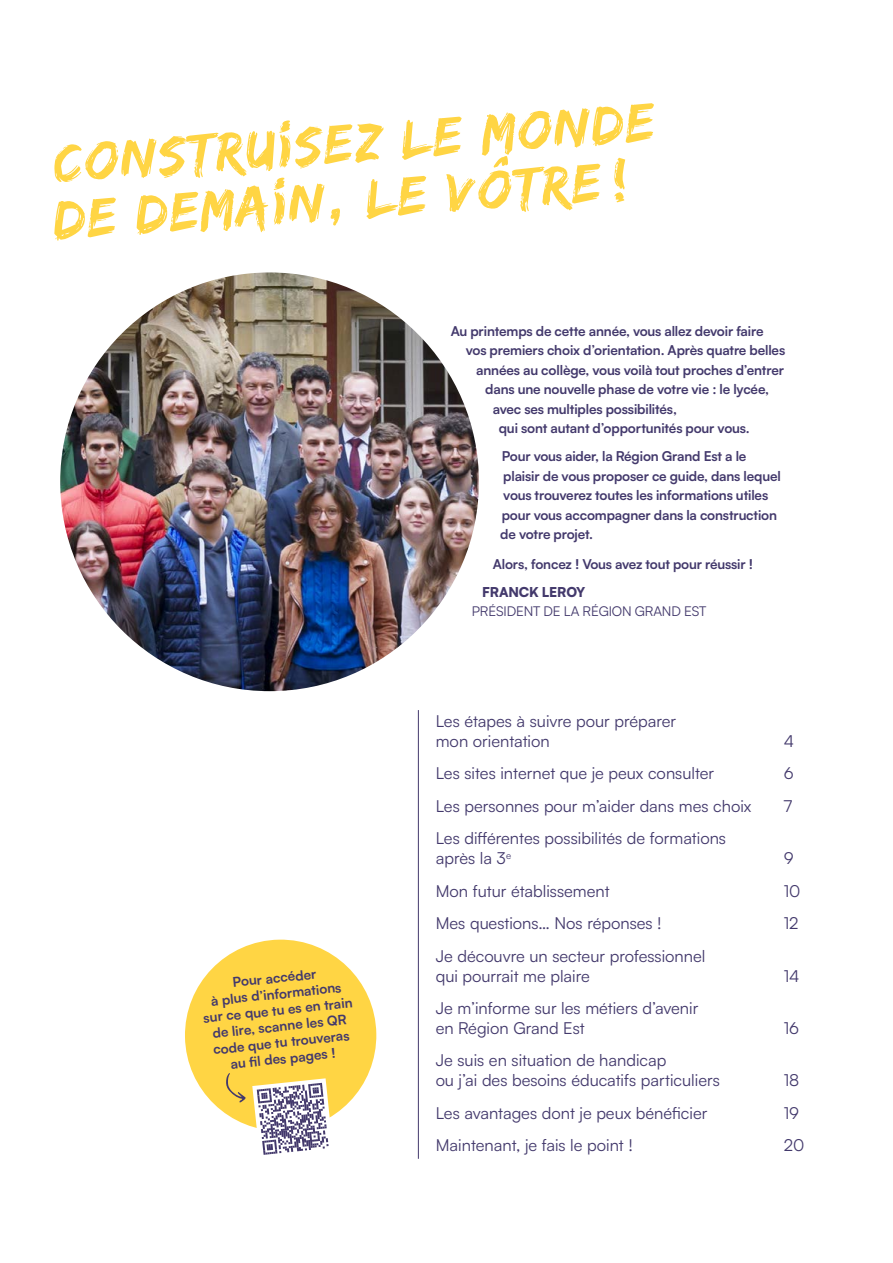
<style>
.page{position:relative;width:893px;height:1263px;background:#fff}
.page>*{position:absolute;margin:0;border:0;box-sizing:border-box;transform-origin:0 0}
.t1{font:56.55px/56.6px "Edo SZ";color:#ffd544}
.t2{font:16.5px/19.8px "Satoshi";color:#43396c}
.t3{font:700 13.5px/16.2px "Satoshi";letter-spacing:-.01em;color:#43396c}
.t4{font:13.5px "Satoshi";letter-spacing:-.01em;color:#43396c}
.t5{font:900 13.5px "Satoshi";letter-spacing:-.01em;color:#43396c}
</style>
<div class="page">
<img style="left:52px;top:264px;width:435px;height:435px;border-radius:217px">
<div style="left:44px;top:257px;width:451px;height:450px;border:16px solid #fff;border-radius:50%"></div>
<svg style="left:185px;top:939px;width:192px;height:216px"></svg>
<hr style="left:418px;top:710px;width:1px;height:449px;background:#43396c">
<h1 class="t1" style="left:47px;top:134px;width:607px;rotate:-4deg">Constru¡sez le monde de dema¡n, le vôtre !</h1>
<p class="t3" style="left:451px;top:322px;width:314px">Au printemps de cette année, vous allez devoir faire</p>
<p class="t3" style="left:466px;top:341px;width:321px">vos premiers choix d’orientation. Après quatre belles</p>
<p class="t3" style="left:476px;top:361px;width:309px">années au collège, vous voilà tout proches d’entrer</p>
<p class="t3" style="left:485px;top:380px;width:285px">dans une nouvelle phase de votre vie : le lycée,</p>
<p class="t3" style="left:493px;top:400px;width:186px">avec ses multiples possibilités,</p>
<p class="t3" style="left:499px;top:419px;width:252px">qui sont autant d’opportunités pour vous.</p>
<p class="t3" style="left:500px;top:446px;width:282px;line-height:19.5px">Pour vous aider, la Région Grand Est a le plaisir de vous proposer ce guide, dans lequel vous trouverez toutes les informations utiles pour vous accompagner dans la construction de votre projet.</p>
<p class="t3" style="left:493px;top:555px;width:262px">Alors, foncez ! Vous avez tout pour réussir !</p>
<p class="t5" style="left:482px;top:582px;width:105px">FRANCK LEROY</p>
<p class="t4" style="left:472px;top:602px;width:236px">PRÉSIDENT DE LA RÉGION GRAND EST</p>
<p class="t2" style="left:436px;top:710px;width:242px">Les étapes à suivre pour préparer mon orientation</p>
<p class="t2" style="left:784px;top:730px;width:12px">4</p>
<p class="t3" style="left:199px;top:977px;width:151px;text-align:center;rotate:-6deg">Pour accéder<br>à plus d’informations sur ce que tu es en train de lire, scanne les QR code que tu trouveras au fi l des pages !</p>
<p class="t2" style="left:436px;top:762px;width:280px">Les sites internet que je peux consulter</p>
<p class="t2" style="left:784px;top:762px;width:11px">6</p>
<p class="t2" style="left:436px;top:795px;width:317px">Les personnes pour m’aider dans mes choix</p>
<p class="t2" style="left:784px;top:795px;width:10px">7</p>
<p class="t2" style="left:436px;top:828px;width:292px">Les différentes possibilités de formations après la 3<sup>e</sup></p>
<p class="t2" style="left:784px;top:847px;width:11px">9</p>
<p class="t2" style="left:436px;top:880px;width:176px">Mon futur établissement</p>
<p class="t2" style="left:784px;top:880px;width:18px">10</p>
<p class="t2" style="left:436px;top:913px;width:227px">Mes questions… Nos réponses !</p>
<p class="t2" style="left:784px;top:913px;width:16px">12</p>
<p class="t2" style="left:436px;top:945px;width:271px">Je découvre un secteur professionnel qui pourrait me plaire</p>
<p class="t2" style="left:784px;top:965px;width:17px">14</p>
<p class="t2" style="left:436px;top:997px;width:264px">Je m’informe sur les métiers d’avenir en Région Grand Est</p>
<p class="t2" style="left:436px;top:1050px;width:286px">Je suis en situation de handicap<br>ou j’ai des besoins éducatifs particuliers</p>
<p class="t2" style="left:784px;top:1017px;width:17px">16</p>
<p class="t2" style="left:784px;top:1070px;width:17px">18</p>
<p class="t2" style="left:436px;top:1102px;width:273px">Les avantages dont je peux bénéficier</p>
<p class="t2" style="left:784px;top:1102px;width:17px">19</p>
<p class="t2" style="left:436px;top:1135px;width:199px">Maintenant, je fais le point !</p>
<p class="t2" style="left:784px;top:1135px;width:22px">20</p>
</div>
